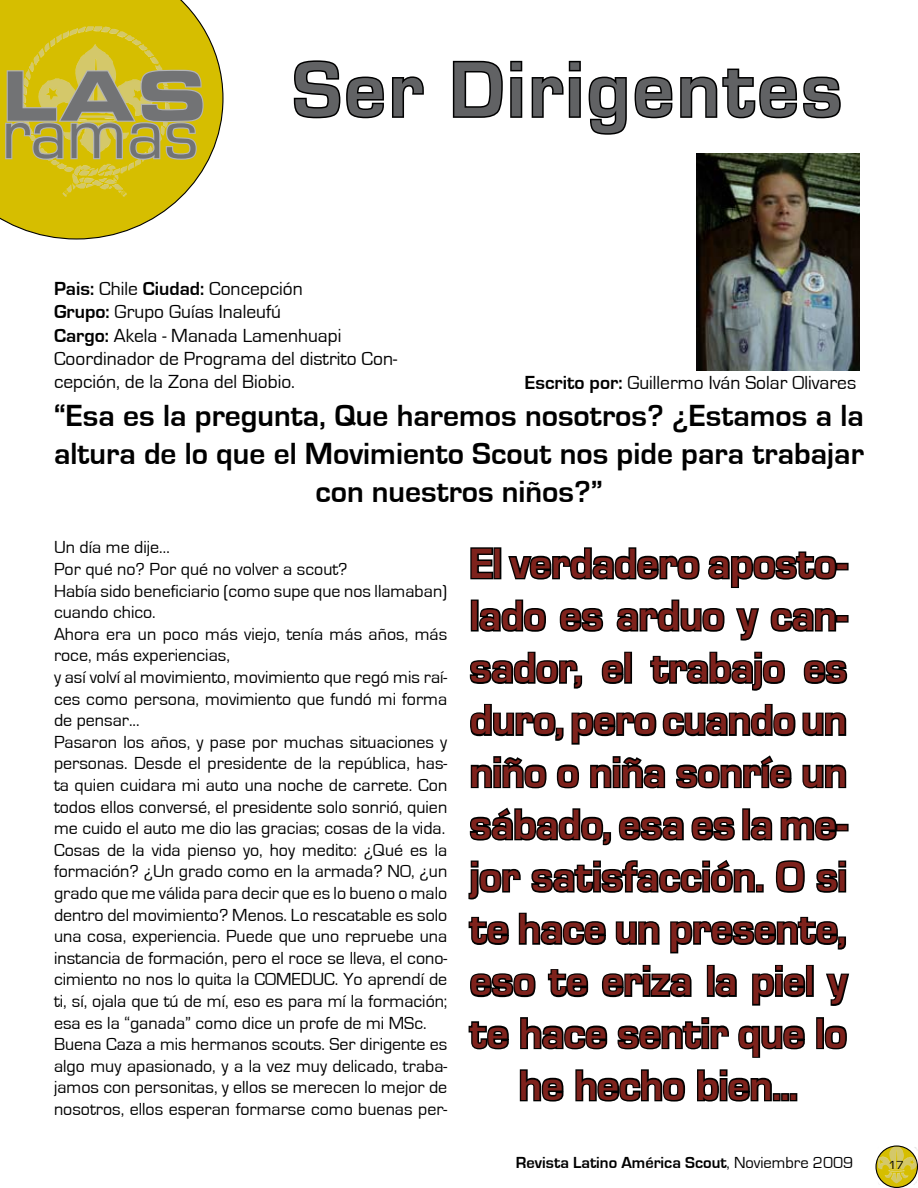
<style>
.page{position:relative;width:918px;height:1188px;background:#fff}
.page>*{position:absolute;margin:0;border:0;box-sizing:border-box;transform-origin:0 0}
.t1{font:700 81px "Eurostile";letter-spacing:.04em;color:#616264}
.t2{font:900 73.8px "Eurostile Extended";color:#727375}
.t3{font:73.5px "Eurostile";color:#727375}
.t4{font:700 43.5px/52.2px "Eurostile";letter-spacing:-.01em;color:#7e221c;text-align:center}
.t5{font:700 31.5px/37.8px "Eurostile";color:#000;text-align:center}
.t6{font:19.5px/23.4px "Eurostile";color:#000}
.t7{font:18px/21.6px "Eurostile";color:#000}
.t8{font:700 16.5px "Eurostile";color:#000}
.t9{font:12px "Eurostile";color:#000;scale:1.06 1}
.s1{font-weight:700}
.s2{font-weight:400}
</style>
<div class="page">
<svg style="left:0;top:0;width:224px;height:240px"></svg>
<svg style="left:293px;top:60px;width:131px;height:59px"></svg>
<svg style="left:452px;top:60px;width:71px;height:58px"></svg>
<svg style="left:531px;top:60px;width:310px;height:75px"></svg>
<img style="left:43px;top:26px;width:105px;height:43px">
<svg style="left:4px;top:69px;width:201px;height:92px"></svg>
<svg style="left:876px;top:1146px;width:41px;height:41px"></svg>
<div style="left:875px;top:1145px;width:43px;height:43px;border:1px solid #000;border-radius:50%"></div>
<img style="left:878px;top:1147px;width:40px;height:25px">
<svg style="left:469px;top:547px;width:380px;height:198px"></svg>
<svg style="left:468px;top:755px;width:382px;height:347px"></svg>
<div style="left:773px;top:1093px;width:8px;height:8px;border:3px solid #000"></div>
<div style="left:781px;top:1093px;width:8px;height:8px;border:3px solid #000"></div>
<div style="left:789px;top:1093px;width:8px;height:8px;border:3px solid #000"></div>
<img style="left:696px;top:153px;width:163px;height:218px">
<h2 class="t2" style="left:1px;top:53px;width:208px">LAS</h2>
<h3 class="t3" style="left:1px;top:94px;width:198px">ramas</h3>
<h1 class="t1" style="left:293px;top:46px;width:551px">Ser Dirigentes</h1>
<p class="t6" style="left:54px;top:277px;width:345px"><span class="s1">Pais:</span> Chile <span class="s1">Ciudad:</span> Concepción<br><span class="s1">Grupo:</span> Grupo Guías Inaleufú<br><span class="s1">Cargo:</span> Akela - Manada Lamenhuapi Coordinador de Programa del distrito Con&shy;cepción, de la Zona del Biobio.</p>
<p class="t6" style="left:525px;top:371px;width:333px"><span class="s1">Escrito por:</span> Guillermo Iván Solar Olivares</p>
<h3 class="t5" style="left:54px;top:398px;width:812px">“Esa es la pregunta, Que haremos nosotros? ¿Estamos a la altura de lo que el Movimiento Scout nos pide para trabajar con nuestros niños?”</h3>
<p class="t7" style="left:54px;top:537px;width:395px">Un día me dije…<br>Por qué no? Por qué no volver a scout?<br>Había sido beneficiario (como supe que nos llamaban) cuando chico.<br>Ahora era un poco más viejo, tenía más años, más roce, más experiencias,<br>y así volví al movimiento, movimiento que regó mis raí&shy;ces como persona, movimiento que fundó mi forma de pensar...<br>Pasaron los años, y pase por muchas situaciones y personas. Desde el presidente de la república, has&shy;ta quien cuidara mi auto una noche de carrete. Con todos ellos conversé, el presidente solo sonrió, quien me cuido el auto me dio las gracias; cosas de la vida.<br>Cosas de la vida pienso yo, hoy medito: ¿Qué es la formación? ¿Un grado como en la armada? NO, ¿un grado que me válida para decir que es lo bueno o malo dentro del movimiento? Menos. Lo rescatable es solo una cosa, experiencia. Puede que uno repruebe una instancia de formación, pero el roce se lleva, el cono&shy;cimiento no nos lo quita la COMEDUC. Yo aprendí de ti, sí, ojala que tú de mí, eso es para mí la formación; esa es la “ganada” como dice un profe de mi MSc.<br>Buena Caza a mis hermanos scouts. Ser dirigente es algo muy apasionado, y a la vez muy delicado, traba&shy;jamos con personitas, y ellos se merecen lo mejor de nosotros, ellos esperan formarse como buenas per-</p>
<h3 class="t4" style="left:470px;top:538px;width:379px">El verdadero aposto&shy;lado es arduo y can&shy;sador, el trabajo es duro, pero cuando un niño o niña sonríe un sábado, esa es la me&shy;jor satisfacción. O si te hace un presente, eso te eriza la piel y te hace sentir que lo he hecho bien...</h3>
<p class="t8" style="left:516px;top:1153px;width:339px">Revista Latino América Scout<span class="s2">, Noviembre 2009</span></p>
<p class="t9" style="left:888px;top:1158px;width:16px">17</p>
</div>
